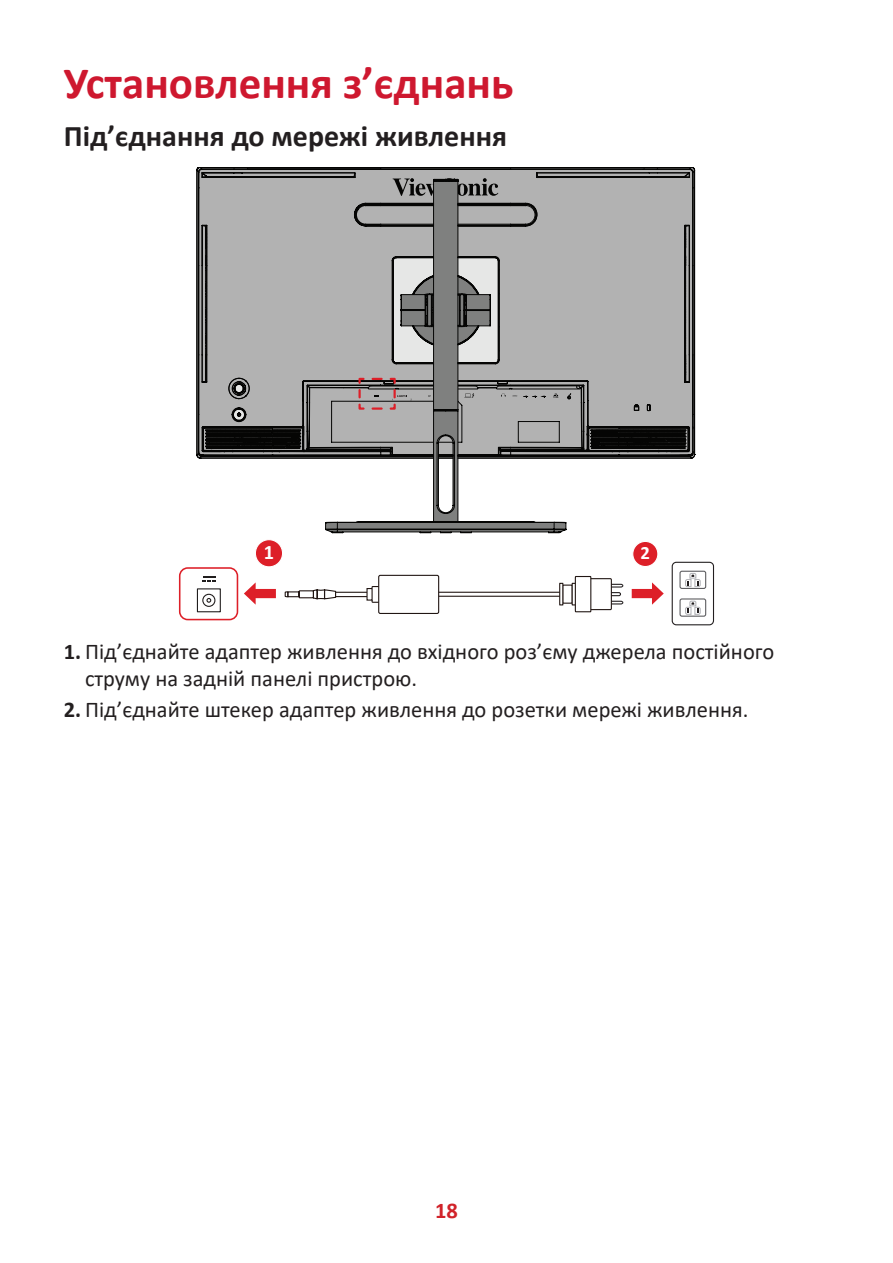
<style>
.page{position:relative;width:893px;height:1263px;background:#fff}
.page>*{position:absolute;margin:0;border:0;box-sizing:border-box;transform-origin:0 0}
.t1{font:700 45px "Calibri";color:#ce182f}
.t2{font:700 30px "Calibri";color:#231f20}
.t3{font:22.5px/27px "Calibri";color:#231f20}
.t4{font:700 22.5px "Calibri";color:#d1232a}
.t5{font:700 20.25px "Calibri";color:#fff}
.t6{font:700 18.75px "Calibri";color:#fff}
.s1{font-weight:700}
</style>
<div class="page">
<svg style="left:325px;top:458px;width:368px;height:75px"></svg>
<svg style="left:196px;top:170px;width:499px;height:288px;background:#6d6d6d"></svg>
<svg style="left:202px;top:177px;width:486px;height:336px"></svg>
<svg style="left:631px;top:582px;width:33px;height:23px"></svg>
<div style="left:633px;top:541px;width:25px;height:25px;background:#dd1f28;border-radius:50%"></div>
<div style="left:632px;top:541px;width:26px;height:26px;border:1px solid #fff;border-radius:50%"></div>
<div style="left:672px;top:562px;width:42px;height:63px;border:1px solid #231f20;border-radius:4px"></div>
<div style="left:679px;top:571px;width:27px;height:18px;border:1px solid #5c5c5f;border-radius:2px"></div>
<svg style="left:684px;top:572px;width:17px;height:16px"></svg>
<div style="left:679px;top:598px;width:27px;height:19px;border:1px solid #5c5c5f;border-radius:2px"></div>
<svg style="left:685px;top:600px;width:16px;height:15px"></svg>
<div style="left:179px;top:567px;width:59px;height:53px;border:2px solid #dd1f28;border-radius:8px"></div>
<svg style="left:244px;top:582px;width:32px;height:23px"></svg>
<div style="left:255px;top:540px;width:28px;height:27px;background:#dd1f28;border-radius:50%"></div>
<div style="left:255px;top:539px;width:28px;height:28px;border:1px solid #fff;border-radius:50%"></div>
<svg style="left:203px;top:577px;width:12px;height:4px"></svg>
<svg style="left:196px;top:588px;width:25px;height:25px"></svg>
<div style="left:378px;top:575px;width:61px;height:39px;border:1px solid #211613;border-radius:2px"></div>
<svg style="left:612px;top:584px;width:11px;height:4px"></svg>
<svg style="left:612px;top:601px;width:11px;height:3px"></svg>
<div style="left:608px;top:592px;width:13px;height:4px;border:1px solid #231f20;border-radius:2px"></div>
<svg style="left:284px;top:583px;width:280px;height:23px"></svg>
<div style="left:579px;top:579px;width:32px;height:31px;background:#fff"></div>
<div style="left:578px;top:578px;width:34px;height:32px;border:1px solid #211613"></div>
<svg style="left:571px;top:576px;width:21px;height:37px"></svg>
<h1 class="t1" style="left:64px;top:51px;width:451px">Установлення з’єднань</h1>
<h2 class="t2" style="left:64px;top:115px;width:445px">Під’єднання до мережі живлення</h2>
<p class="t5" style="left:264px;top:538px;width:12px">1</p>
<p class="t6" style="left:641px;top:540px;width:11px">2</p>
<p class="t3" style="left:85px;top:638px;width:691px;text-indent:-21px"><span class="s1">1.</span> Під’єднайте адаптер живлення до вхідного роз’єму джерела постійного струму на задній панелі пристрою.</p>
<p class="t3" style="left:64px;top:696px;width:686px"><span class="s1">2.</span> Під’єднайте штекер адаптер живлення до розетки мережі живлення.</p>
<p class="t4" style="left:435px;top:1194px;width:24px">18</p>
</div>
